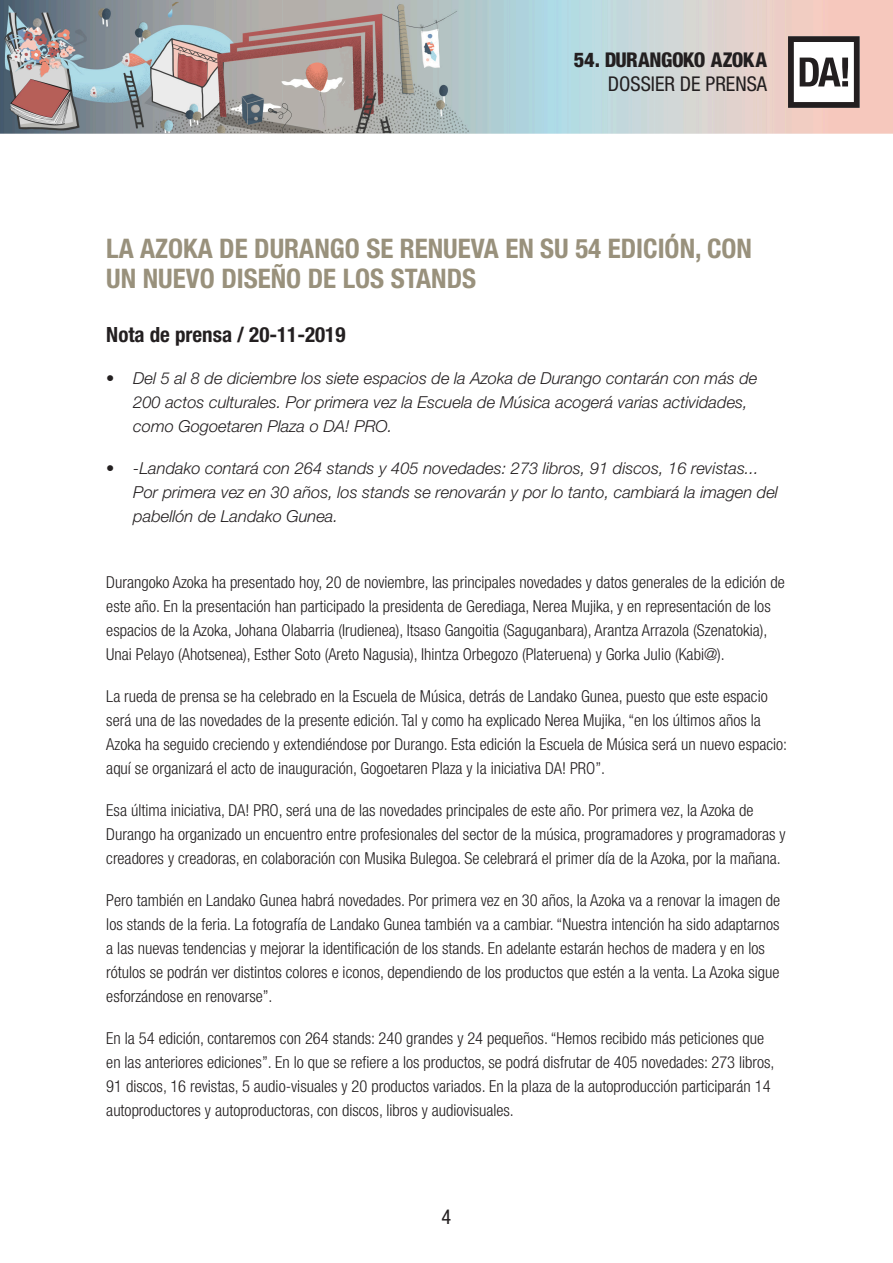
<style>
.page{position:relative;width:893px;height:1263px;background:#fff}
.page>*{position:absolute;margin:0;border:0;box-sizing:border-box;transform-origin:0 0}
.t1{font:700 condensed 27px/30px "Helvetica Neue LT Pro";color:#99917c}
.t2{font:700 condensed 21px "Helvetica Neue LT Pro";color:#231f20}
.t3{font:800 condensed 20.4px "Helvetica Neue LT Pro";letter-spacing:-.02em;color:#231f20}
.t4{font:condensed 20.4px "Helvetica Neue LT Pro";color:#231f20}
.t5{font:300 condensed 16.5px/24px "Helvetica Neue LT Pro";color:#231f20}
.t6{font:italic 300 16.5px/24px "Helvetica Neue LT Pro";color:#231f20}
</style>
<div class="page">
<img style="left:0;top:0;width:893px;height:134px">
<svg style="left:788px;top:36px;width:72px;height:72px"></svg>
<p class="t3" style="left:574px;top:47px;width:195px">54. DURANGOKO AZOKA</p>
<p class="t4" style="left:608px;top:72px;width:161px">DOSSIER DE PRENSA</p>
<p class="t1" style="left:106px;top:233px;width:647px">LA AZOKA DE DURANGO SE RENUEVA EN SU 54 EDICIÓN, CON<br>UN NUEVO DISEÑO DE LOS STANDS</p>
<p class="t2" style="left:106px;top:322px;width:241px">Nota de prensa / 20-11-2019</p>
<p class="t6" style="left:133px;top:366px;width:626px;text-indent:-27px">• Del 5 al 8 de diciembre los siete espacios de la Azoka de Durango contarán con más de<br>200 actos culturales. Por primera vez la Escuela de Música acogerá varias actividades, como Gogoetaren Plaza o DA! PRO.</p>
<p class="t6" style="left:133px;top:456px;width:646px;text-indent:-27px">• -Landako contará con 264 stands y 405 novedades: 273 libros, 91 discos, 16 revistas...<br>Por primera vez en 30 años, los stands se renovarán y por lo tanto, cambiará la imagen del pabellón de Landako Gunea.</p>
<p class="t5" style="left:106px;top:570px;width:680px">Durangoko Azoka ha presentado hoy, 20 de noviembre, las principales novedades y datos generales de la edición de este año. En la presentación han participado la presidenta de Gerediaga, Nerea Mujika, y en representación de los espacios de la Azoka, Johana Olabarria (Irudienea), Itsaso Gangoitia (Saguganbara), Arantza Arrazola (Szenatokia), Unai Pelayo (Ahotsenea), Esther Soto (Areto Nagusia), Ihintza Orbegozo (Plateruena) y Gorka Julio (Kabi@).</p>
<p class="t5" style="left:106px;top:684px;width:682px">La rueda de prensa se ha celebrado en la Escuela de Música, detrás de Landako Gunea, puesto que este espacio será una de las novedades de la presente edición. Tal y como ha explicado Nerea Mujika, “en los últimos años la Azoka ha seguido creciendo y extendiéndose por Durango. Esta edición la Escuela de Música será un nuevo espacio: aquí se organizará el acto de inauguración, Gogoetaren Plaza y la iniciativa DA! PRO”.</p>
<p class="t5" style="left:106px;top:798px;width:681px">Esa última iniciativa, DA! PRO, será una de las novedades principales de este año. Por primera vez, la Azoka de<br>Durango ha organizado un encuentro entre profesionales del sector de la música, programadores y programadoras y creadores y creadoras, en colaboración con Musika Bulegoa. Se celebrará el primer día de la Azoka, por la mañana.</p>
<p class="t5" style="left:106px;top:888px;width:675px">Pero también en Landako Gunea habrá novedades. Por primera vez en 30 años, la Azoka va a renovar la imagen de los stands de la feria. La fotografía de Landako Gunea también va a cambiar. “Nuestra intención ha sido adaptarnos a las nuevas tendencias y mejorar la identificación de los stands. En adelante estarán hechos de madera y en los rótulos se podrán ver distintos colores e iconos, dependiendo de los productos que estén a la venta. La Azoka sigue esforzándose en renovarse”.</p>
<p class="t5" style="left:106px;top:1026px;width:670px">En la 54 edición, contaremos con 264 stands: 240 grandes y 24 pequeños. “Hemos recibido más peticiones que en las anteriores ediciones”. En lo que se refiere a los productos, se podrá disfrutar de 405 novedades: 273 libros, 91 discos, 16 revistas, 5 audio-visuales y 20 productos variados. En la plaza de la autoproducción participarán 14 autoproductores y autoproductoras, con discos, libros y audiovisuales.</p>
<p class="t4" style="left:442px;top:1204px;width:11px">4</p>
</div>
